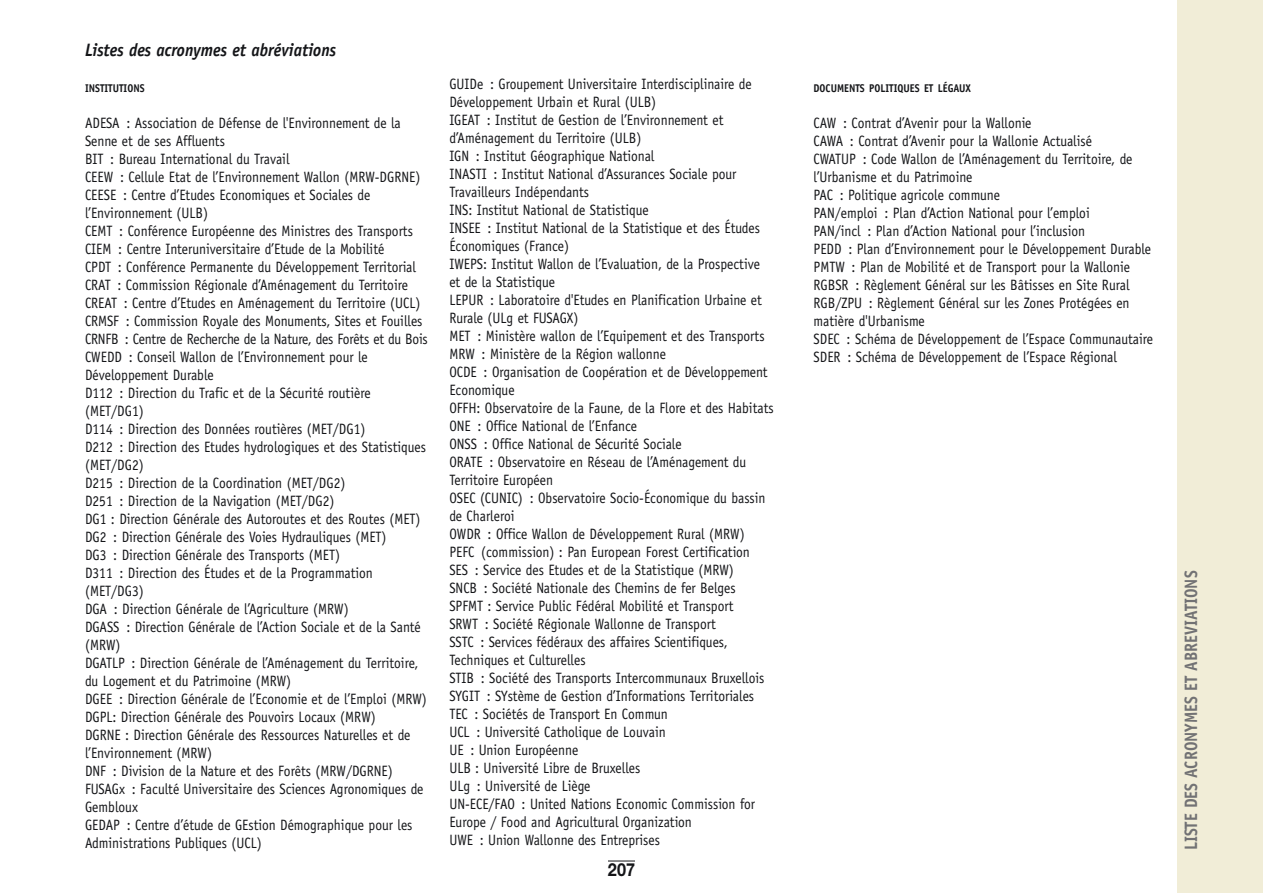
<style>
.page{position:relative;width:1263px;height:893px;background:#fff}
.page>*{position:absolute;margin:0;border:0;box-sizing:border-box;transform-origin:0 0}
.t1{font:italic 700 18px "Officina Sans";color:#141518;scale:.9 1}
.t2{font:700 18px "Officina Sans";color:#727274;scale:.9 1}
.t3{font:700 18px "Helvetica Neue";color:#141518;scale:.9 1}
.t4{font:15px/18px "Officina Sans";color:#141518;scale:.9 1}
.t5{font:700 11.25px "Officina Sans";color:#141518;scale:.9 1}
</style>
<div class="page">
<div style="left:1178px;top:0;width:85px;height:893px;background:#f1edd7"></div>
<svg style="left:608px;top:861px;width:27px;height:1px"></svg>
<p class="t1" style="left:85px;top:43px;width:280px">Listes des acronymes et abréviations</p>
<p class="t5" style="left:85px;top:83px;width:68px">INSTITUTIONS</p>
<p class="t4" style="left:85px;top:115px;width:382px">ADESA : Association de Défense de l'Environnement de la Senne et de ses Affluents<br>BIT : Bureau International du Travail<br>CEEW : Cellule Etat de l’Environnement Wallon (MRW-DGRNE)<br>CEESE : Centre d’Etudes Economiques et Sociales de l’Environnement (ULB)<br>CEMT : Conférence Européenne des Ministres des Transports CIEM : Centre Interuniversitaire d’Etude de la Mobilité<br>CPDT : Conférence Permanente du Développement Territorial CRAT : Commission Régionale d’Aménagement du Territoire CREAT : Centre d’Etudes en Aménagement du Territoire (UCL)<br>CRMSF : Commission Royale des Monuments, Sites et Fouilles CRNFB : Centre de Recherche de la Nature, des Forêts et du Bois CWEDD : Conseil Wallon de l’Environnement pour le Développement Durable<br>D112 : Direction du Trafic et de la Sécurité routière (MET/DG1)<br>D114 : Direction des Données routières (MET/DG1)<br>D212 : Direction des Etudes hydrologiques et des Statistiques (MET/DG2)<br>D215 : Direction de la Coordination (MET/DG2)<br>D251 : Direction de la Navigation (MET/DG2)<br>DG1 : Direction Générale des Autoroutes et des Routes (MET)<br>DG2 : Direction Générale des Voies Hydrauliques (MET)<br>DG3 : Direction Générale des Transports (MET)<br>D311 : Direction des Études et de la Programmation (MET/DG3)<br>DGA : Direction Générale de l’Agriculture (MRW)<br>DGASS : Direction Générale de l’Action Sociale et de la Santé (MRW)<br>DGATLP : Direction Générale de l’Aménagement du Territoire, du Logement et du Patrimoine (MRW)<br>DGEE : Direction Générale de l’Economie et de l’Emploi (MRW)<br>DGPL: Direction Générale des Pouvoirs Locaux (MRW)<br>DGRNE : Direction Générale des Ressources Naturelles et de l’Environnement (MRW)<br>DNF : Division de la Nature et des Forêts (MRW/DGRNE)<br>FUSAGx : Faculté Universitaire des Sciences Agronomiques de Gembloux<br>GEDAP : Centre d’étude de GEstion Démographique pour les Administrations Publiques (UCL)</p>
<p class="t4" style="left:449px;top:77px;width:362px">GUIDe : Groupement Universitaire Interdisciplinaire de Développement Urbain et Rural (ULB)<br>IGEAT : Institut de Gestion de l’Environnement et d’Aménagement du Territoire (ULB)<br>IGN : Institut Géographique National<br>INASTI : Institut National d’Assurances Sociale pour Travailleurs Indépendants<br>INS: Institut National de Statistique<br>INSEE : Institut National de la Statistique et des Études Économiques (France)<br>IWEPS: Institut Wallon de l’Evaluation, de la Prospective et de la Statistique<br>LEPUR : Laboratoire d'Etudes en Planification Urbaine et Rurale (ULg et FUSAGX)<br>MET : Ministère wallon de l’Equipement et des Transports MRW : Ministère de la Région wallonne<br>OCDE : Organisation de Coopération et de Développement Economique<br>OFFH: Observatoire de la Faune, de la Flore et des Habitats ONE : Office National de l’Enfance<br>ONSS : Office National de Sécurité Sociale<br>ORATE : Observatoire en Réseau de l’Aménagement du Territoire Européen<br>OSEC (CUNIC) : Observatoire Socio-Économique du bassin de Charleroi<br>OWDR : Office Wallon de Développement Rural (MRW)<br>PEFC (commission) : Pan European Forest Certification<br>SES : Service des Etudes et de la Statistique (MRW)<br>SNCB : Société Nationale des Chemins de fer Belges<br>SPFMT : Service Public Fédéral Mobilité et Transport<br>SRWT : Société Régionale Wallonne de Transport<br>SSTC : Services fédéraux des affaires Scientifiques, Techniques et Culturelles<br>STIB : Société des Transports Intercommunaux Bruxellois SYGIT : SYstème de Gestion d’Informations Territoriales TEC : Sociétés de Transport En Commun<br>UCL : Université Catholique de Louvain<br>UE : Union Européenne<br>ULB : Université Libre de Bruxelles<br>ULg : Université de Liège<br>UN-ECE/FAO : United Nations Economic Commission for Europe / Food and Agricultural Organization<br>UWE : Union Wallonne des Entreprises</p>
<p class="t5" style="left:814px;top:84px;width:176px">DOCUMENTS POLITIQUES ET LÉGAUX</p>
<p class="t4" style="left:814px;top:116px;width:379px">CAW : Contrat d’Avenir pour la Wallonie<br>CAWA : Contrat d’Avenir pour la Wallonie Actualisé<br>CWATUP : Code Wallon de l’Aménagement du Territoire, de l’Urbanisme et du Patrimoine<br>PAC : Politique agricole commune<br>PAN/emploi : Plan d’Action National pour l’emploi<br>PAN/incl : Plan d’Action National pour l’inclusion<br>PEDD : Plan d’Environnement pour le Développement Durable PMTW : Plan de Mobilité et de Transport pour la Wallonie RGBSR : Règlement Général sur les Bâtisses en Site Rural RGB/ZPU : Règlement Général sur les Zones Protégées en matière d'Urbanisme<br>SDEC : Schéma de Développement de l’Espace Communautaire SDER : Schéma de Développement de l’Espace Régional</p>
<p class="t3" style="left:608px;top:863px;width:32px">207</p>
<p class="t2" style="left:1184px;top:850px;width:313px;rotate:-90deg">LISTE DES ACRONYMES ET ABREVIATIONS</p>
</div>
